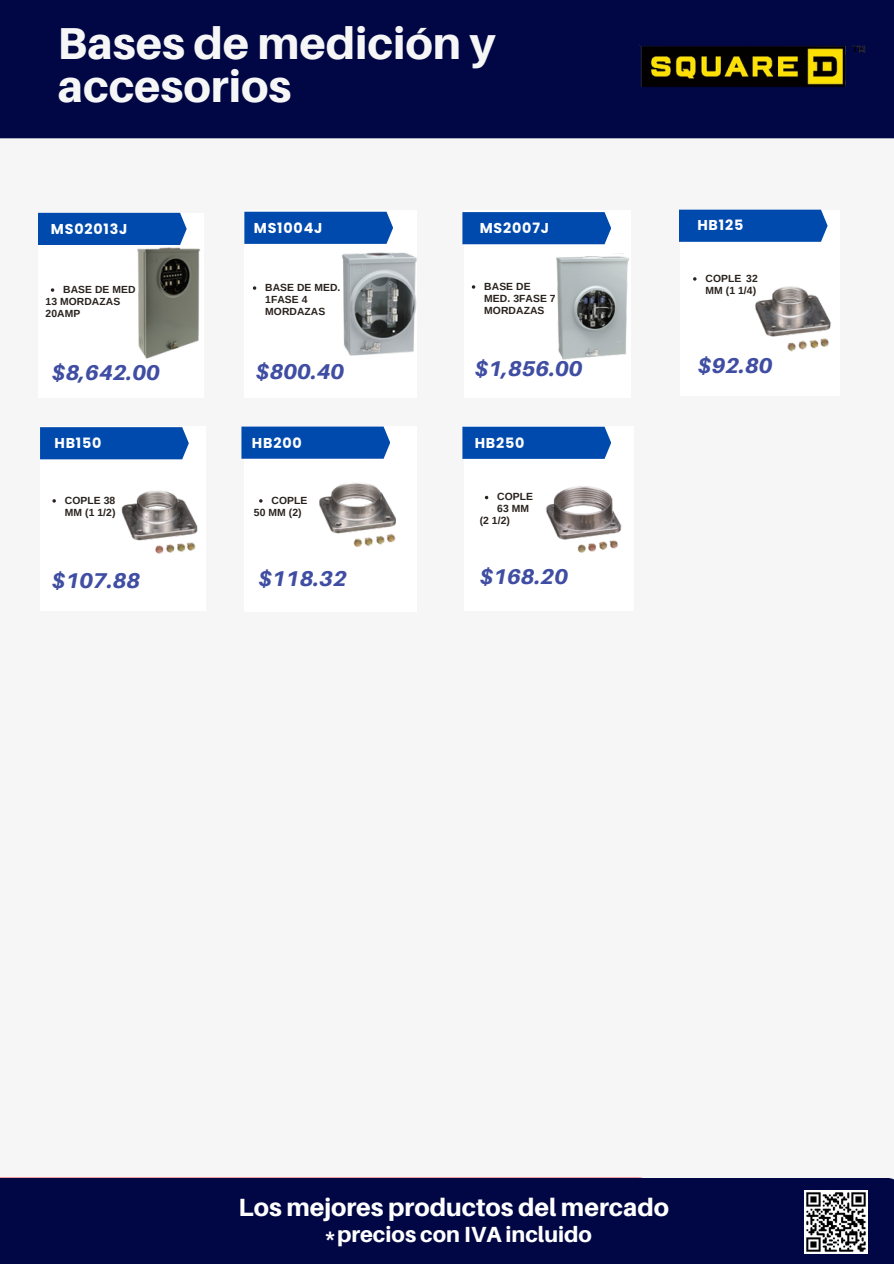
<style>
.page{position:relative;width:894px;height:1264px;background:#fff}
.page>*{position:absolute;margin:0;border:0;box-sizing:border-box;transform-origin:0 0}
.t1{font:800 44.7px/42.8px "Aileron";color:#f6f6f6}
.t2{font:800 24.9px "Aileron";color:#fff}
.t3{font:800 21.9px "Aileron";color:#fff}
.t4{font:italic 800 21.45px "Aileron";color:#3f4da2}
.t5{font:700 14.25px "Poppins";letter-spacing:.06em;color:#fff}
.t6{font:700 10.35px/12px "Arimo";letter-spacing:.005em;color:#29221d}
</style>
<div class="page">
<div style="left:0;top:0;width:893px;height:1263px;background:#f6f6f6"></div>
<div style="left:0;top:0;width:893px;height:138px;background:#000744"></div>
<div style="left:38px;top:213px;width:166px;height:184px;background:#fff"></div>
<div style="left:244px;top:211px;width:172px;height:187px;background:#fff"></div>
<div style="left:244px;top:426px;width:172px;height:185px;background:#fff"></div>
<div style="left:463px;top:210px;width:167px;height:187px;background:#fff"></div>
<div style="left:465px;top:426px;width:168px;height:185px;background:#fff"></div>
<div style="left:0;top:1177px;width:893px;height:86px;background:#000744"></div>
<img style="left:804px;top:1190px;width:63px;height:63px">
<svg style="left:253px;top:286px;width:3px;height:4px"></svg>
<img style="left:639px;top:45px;width:226px;height:42px">
<div style="left:680px;top:210px;width:160px;height:185px;background:#fff"></div>
<div style="left:40px;top:426px;width:165px;height:185px;background:#fff"></div>
<svg style="left:471px;top:285px;width:4px;height:4px"></svg>
<svg style="left:693px;top:277px;width:3px;height:4px"></svg>
<svg style="left:52px;top:499px;width:4px;height:3px"></svg>
<svg style="left:51px;top:288px;width:3px;height:4px"></svg>
<div style="left:40px;top:427px;width:149px;height:32px;background:#004aad"></div>
<svg style="left:462px;top:426px;width:149px;height:33px"></svg>
<svg style="left:241px;top:426px;width:149px;height:33px"></svg>
<div style="left:679px;top:210px;width:148px;height:32px;background:#004aad"></div>
<div style="left:462px;top:212px;width:149px;height:32px;background:#004aad"></div>
<div style="left:244px;top:212px;width:149px;height:32px;background:#004aad"></div>
<div style="left:38px;top:213px;width:149px;height:32px;background:#004aad"></div>
<img style="left:108px;top:242px;width:93px;height:117px">
<img style="left:316px;top:242px;width:101px;height:114px">
<img style="left:556px;top:253px;width:73px;height:107px">
<img style="left:755px;top:286px;width:76px;height:66px">
<img style="left:90px;top:450px;width:108px;height:104px">
<img style="left:287px;top:442px;width:109px;height:105px">
<img style="left:514px;top:450px;width:108px;height:103px">
<p class="t1" style="left:57px;top:21px;width:439px">Bases de medición y accesorios</p>
<p class="t5" style="left:51px;top:219px;width:78px">MS02013J</p>
<h5 class="t5" style="left:254px;top:218px;width:70px">MS1004J</h5>
<p class="t5" style="left:479px;top:217px;width:71px">MS2007J</p>
<h4 class="t5" style="left:697px;top:215px;width:47px">HB125</h4>
<p class="t6" style="left:63px;top:283px;width:74px">BASE DE MED</p>
<h3 class="t6" style="left:46px;top:295px;width:76px">13 MORDAZAS<br>20AMP</h3>
<h5 class="t6" style="left:265px;top:281px;width:77px">BASE DE MED.<br>1FASE 4</h5>
<h4 class="t6" style="left:265px;top:305px;width:62px">MORDAZAS</h4>
<h3 class="t6" style="left:484px;top:280px;width:73px">BASE DE<br>MED. 3FASE 7</h3>
<h4 class="t6" style="left:484px;top:304px;width:62px">MORDAZAS</h4>
<p class="t4" style="left:52px;top:359px;width:109px">$8,642.00</p>
<h1 class="t4" style="left:256px;top:358px;width:90px">$800.40</h1>
<p class="t4" style="left:474px;top:355px;width:109px">$1,856.00</p>
<h4 class="t5" style="left:54px;top:433px;width:49px">HB150</h4>
<p class="t5" style="left:252px;top:433px;width:51px">HB200</p>
<h3 class="t5" style="left:474px;top:433px;width:51px">HB250</h3>
<h3 class="t6" style="left:65px;top:494px;width:52px">COPLE 38<br>MM (1 1/2)</h3>
<p class="t4" style="left:52px;top:567px;width:90px">$107.88</p>
<h5 class="t6" style="left:271px;top:494px;width:37px">COPLE</h5>
<h4 class="t6" style="left:254px;top:506px;width:49px">50 MM (2)</h4>
<p class="t4" style="left:258px;top:565px;width:90px">$118.32</p>
<h3 class="t6" style="left:497px;top:490px;width:37px">COPLE<br>63 MM</h3>
<p class="t6" style="left:479px;top:514px;width:32px">(2 1/2)</p>
<p class="t4" style="left:479px;top:563px;width:90px">$168.20</p>
<h5 class="t6" style="left:705px;top:272px;width:54px">COPLE 32<br>MM (1 1/4)</h5>
<p class="t4" style="left:697px;top:352px;width:76px">$92.80</p>
<h4 class="t2" style="left:238px;top:1192px;width:432px">Los mejores productos del mercado</h4>
<p class="t3" style="left:323px;top:1220px;width:270px">*precios con IVA incluido</p>
</div>
